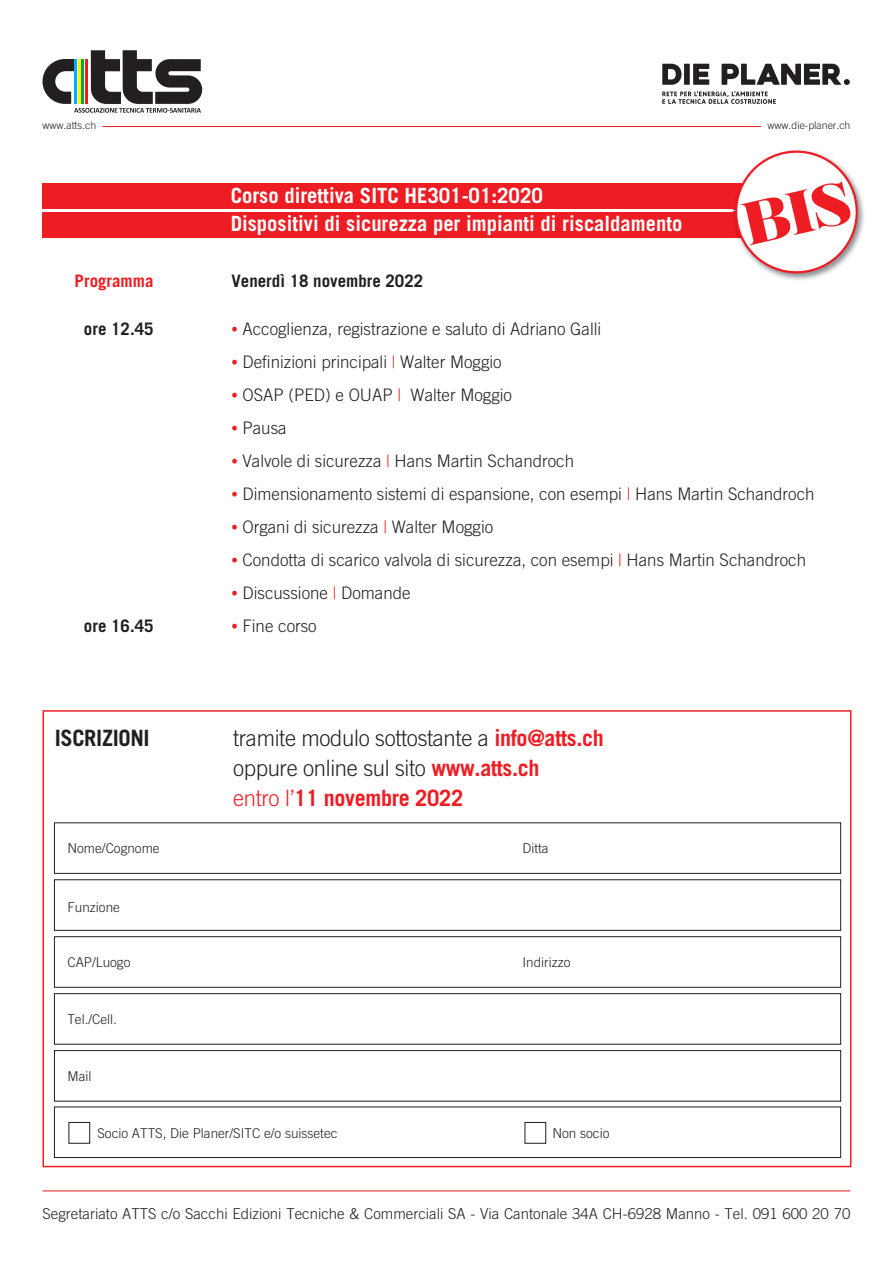
<style>
.page{position:relative;width:893px;height:1263px;background:#fff}
.page>*{position:absolute;margin:0;border:0;box-sizing:border-box;transform-origin:0 0}
.t1{font:300 22.5px/30px "Trade Gothic";letter-spacing:-.015em;color:#231f20}
.t2{font:700 22.5px "Trade Gothic";letter-spacing:-.015em;color:#231f20}
.t3{font:700 21px/28.5px "Trade Gothic";color:#fff}
.t4{font:300 17.25px "Trade Gothic";color:#231f20}
.t5{font:700 17.25px "Trade Gothic";color:#231f20}
.t6{font:700 17.25px "Trade Gothic";color:#ee1d23}
.t7{font:300 15px "Trade Gothic";color:#231f20}
.t8{font:300 13.5px "Trade Gothic";color:#231f20}
.t9{font:300 10.5px "Trade Gothic";color:#231f20}
.s1{font-size:13.5px;color:#ee1d23}
.s2{color:#ee1d23}
.s3{font-weight:700;color:#ee1d23}
</style>
<div class="page">
<div style="left:43px;top:184px;width:786px;height:25px;background:#ee1d23"></div>
<div style="left:43px;top:212px;width:786px;height:25px;background:#ee1d23"></div>
<hr style="left:43px;top:1191px;width:807px;height:1px;background:#ee1d23">
<div style="left:43px;top:710px;width:808px;height:457px;border:2px solid #ee1d23"></div>
<div style="left:54px;top:822px;width:787px;height:52px;border:1px solid #231f20"></div>
<div style="left:54px;top:879px;width:787px;height:51px;border:1px solid #231f20"></div>
<div style="left:54px;top:936px;width:787px;height:51px;border:1px solid #231f20"></div>
<div style="left:54px;top:993px;width:787px;height:51px;border:1px solid #231f20"></div>
<div style="left:54px;top:1050px;width:787px;height:51px;border:1px solid #231f20"></div>
<div style="left:54px;top:1107px;width:787px;height:51px;border:1px solid #231f20"></div>
<svg style="left:43px;top:50px;width:159px;height:63px"></svg>
<hr style="left:74px;top:59px;width:3px;height:45px;background:#00aeef">
<hr style="left:78px;top:59px;width:2px;height:45px;background:#fff101">
<hr style="left:85px;top:59px;width:3px;height:45px;background:#ee1d23">
<hr style="left:82px;top:59px;width:2px;height:45px;background:#00a54f">
<svg style="left:662px;top:64px;width:47px;height:21px"></svg>
<svg style="left:722px;top:64px;width:128px;height:21px"></svg>
<svg style="left:662px;top:91px;width:114px;height:13px"></svg>
<hr style="left:102px;top:126px;width:659px;height:1px;background:#ee1d23">
<div style="left:69px;top:1122px;width:21px;height:21px;border:1px solid #231f20"></div>
<svg style="left:730px;top:150px;width:133px;height:128px"></svg>
<p class="t9" style="left:43px;top:119px;width:55px">www.atts.ch</p>
<p class="t9" style="left:768px;top:119px;width:84px">www.die-planer.ch</p>
<p class="t3" style="left:231px;top:181px;width:453px">Corso direttiva SITC HE301-01:2020<br>Dispositivi di sicurezza per impianti di riscaldamento</p>
<p class="t6" style="left:75px;top:271px;width:80px">Programma</p>
<p class="t5" style="left:232px;top:271px;width:193px">Venerdì 18 novembre 2022</p>
<p class="t5" style="left:84px;top:319px;width:71px">ore 12.45</p>
<p class="t4" style="left:232px;top:319px;width:371px"><span class="s1">•</span> Accoglienza, registrazione e saluto di Adriano Galli</p>
<p class="t4" style="left:232px;top:352px;width:272px"><span class="s1">•</span> Definizioni principali <span class="s2">|</span> Walter Moggio</p>
<p class="t4" style="left:232px;top:385px;width:282px"><span class="s1">•</span> OSAP (PED) e OUAP <span class="s2">|</span> Walter Moggio</p>
<p class="t4" style="left:232px;top:418px;width:57px"><span class="s1">•</span> Pausa</p>
<p class="t4" style="left:232px;top:451px;width:344px"><span class="s1">•</span> Valvole di sicurezza <span class="s2">|</span> Hans Martin Schandroch</p>
<p class="t4" style="left:232px;top:484px;width:584px"><span class="s1">•</span> Dimensionamento sistemi di espansione, con esempi <span class="s2">|</span> Hans Martin Schandroch</p>
<p class="t4" style="left:232px;top:517px;width:263px"><span class="s1">•</span> Organi di sicurezza <span class="s2">|</span> Walter Moggio</p>
<p class="t4" style="left:232px;top:550px;width:576px"><span class="s1">•</span> Condotta di scarico valvola di sicurezza, con esempi <span class="s2">|</span> Hans Martin Schandroch</p>
<p class="t4" style="left:232px;top:583px;width:181px"><span class="s1">•</span> Discussione <span class="s2">|</span> Domande</p>
<p class="t5" style="left:84px;top:616px;width:71px">ore 16.45</p>
<p class="t4" style="left:232px;top:616px;width:87px"><span class="s1">•</span> Fine corso</p>
<h1 class="t2" style="left:55px;top:724px;width:97px">ISCRIZIONI</h1>
<h1 class="t1" style="left:233px;top:722px;width:372px">tramite modulo sottostante a <span class="s3">info@atts.ch </span>oppure online sul sito <span class="s3">www.atts.ch<br></span><span class="s2">entro l’</span><span class="s3">11 novembre 2022</span></h1>
<p class="t8" style="left:67px;top:841px;width:94px">Nome/Cognome</p>
<p class="t8" style="left:522px;top:841px;width:28px">Ditta</p>
<p class="t8" style="left:67px;top:899px;width:54px">Funzione</p>
<p class="t8" style="left:67px;top:954px;width:65px">CAP/Luogo</p>
<p class="t8" style="left:522px;top:954px;width:49px">Indirizzo</p>
<p class="t8" style="left:67px;top:1011px;width:51px">Tel./Cell.</p>
<p class="t8" style="left:67px;top:1068px;width:25px">Mail</p>
<p class="t8" style="left:97px;top:1125px;width:242px">Socio ATTS, Die Planer/SITC e/o suissetec</p>
<p class="t8" style="left:552px;top:1125px;width:58px">Non socio</p>
<p class="t7" style="left:43px;top:1205px;width:809px">Segretariato ATTS c/o Sacchi Edizioni Tecniche &amp; Commerciali SA - Via Cantonale 34A CH-6928 Manno - Tel. 091 600 20 70</p>
</div>
